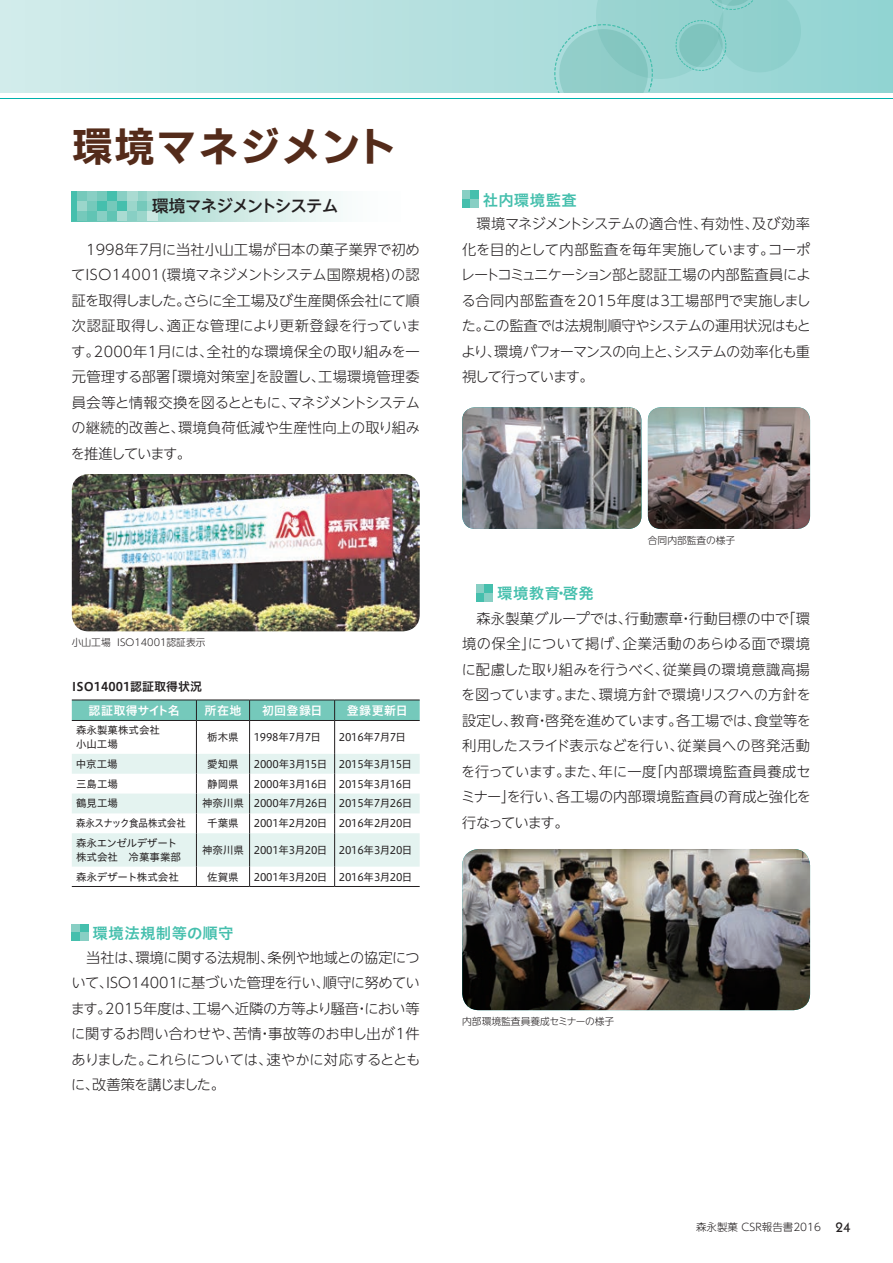
<style>
.page{position:relative;width:893px;height:1263px;background:#fff}
.page>*{position:absolute;margin:0;border:0;box-sizing:border-box;transform-origin:0 0}
.t1{font:41.25px "Ro NOW Std GE";letter-spacing:.01em;color:#542b1a}
.t2{font:500 16.35px "UD Shin Go NT Pro";letter-spacing:-.045em;color:#231f20}
.t3{font:15.45px "Hiragino UD Sans Std N W6";letter-spacing:.02em;color:#45bfad}
.t4{font:300 14.25px/25.5px "UD Shin Go NT Pro";letter-spacing:-.03em;color:#231f20;text-align:justify}
.t5{font:12px "Hiragino UD Sans Std W6";color:#231f20}
.t6{font:12px "Hiragino UD Sans Std W6";letter-spacing:.035em;color:#fff}
.t7{font:12px "Hiragino UD Sans Std W6";letter-spacing:-.025em;color:#fff}
.t8{font:10.5px/13.5px "Hiragino UD Sans Std W4";letter-spacing:-.015em;color:#231f20}
.t9{font:300 10.5px "UD Shin Go Pro";color:#231f20}
.t10{font:10.5px "Hiragino UD Sans Std W4";letter-spacing:-.015em;color:#231f20;scale:.9 1}
.t11{font:300 9.75px "UD Shin Go NT Pro";color:#231f20}
.s1{font-family:"ITC Kabel Std";font-weight:500;font-size:13.8px}
</style>
<div class="page">
<div style="left:462px;top:191px;width:9px;height:8px;background:#88cfc4"></div>
<div style="left:462px;top:199px;width:9px;height:8px;background:#45bfad"></div>
<div style="left:471px;top:191px;width:8px;height:8px;background:#45bfad"></div>
<div style="left:471px;top:199px;width:8px;height:8px;background:#88cfc4"></div>
<div style="left:72px;top:924px;width:8px;height:8px;background:#88cfc4"></div>
<div style="left:72px;top:932px;width:8px;height:9px;background:#45bfad"></div>
<div style="left:80px;top:924px;width:8px;height:8px;background:#45bfad"></div>
<div style="left:80px;top:932px;width:8px;height:9px;background:#88cfc4"></div>
<div style="left:476px;top:585px;width:9px;height:8px;background:#88cfc4"></div>
<div style="left:476px;top:593px;width:9px;height:8px;background:#45bfad"></div>
<div style="left:485px;top:585px;width:8px;height:8px;background:#45bfad"></div>
<div style="left:485px;top:593px;width:8px;height:8px;background:#88cfc4"></div>
<hr style="left:196px;top:721px;width:1px;height:33px;background:#231f20">
<hr style="left:249px;top:721px;width:1px;height:33px;background:#231f20">
<hr style="left:334px;top:721px;width:1px;height:33px;background:#231f20">
<svg style="left:72px;top:754px;width:348px;height:132px"></svg>
<hr style="left:72px;top:886px;width:124px;height:1px;background:#231f20">
<hr style="left:196px;top:886px;width:54px;height:1px;background:#231f20">
<hr style="left:250px;top:886px;width:85px;height:1px;background:#231f20">
<hr style="left:335px;top:886px;width:85px;height:1px;background:#231f20">
<hr style="left:72px;top:720px;width:124px;height:1px;background:#231f20">
<hr style="left:196px;top:720px;width:54px;height:1px;background:#231f20">
<hr style="left:250px;top:720px;width:85px;height:1px;background:#231f20">
<hr style="left:335px;top:720px;width:85px;height:1px;background:#231f20">
<div style="left:72px;top:700px;width:348px;height:20px;background:#75c9bb"></div>
<img style="left:462px;top:849px;width:348px;height:161px">
<img style="left:462px;top:407px;width:179px;height:122px">
<img style="left:648px;top:407px;width:162px;height:122px">
<img style="left:72px;top:474px;width:348px;height:157px">
<svg style="left:138px;top:191px;width:205px;height:30px"></svg>
<div style="left:77px;top:191px;width:10px;height:10px;background:#75c9bb"></div>
<div style="left:77px;top:201px;width:10px;height:10px;background:#9bd6cb"></div>
<div style="left:77px;top:211px;width:10px;height:10px;background:#75c9bb"></div>
<div style="left:87px;top:191px;width:10px;height:10px;background:#88cfc4"></div>
<div style="left:87px;top:201px;width:10px;height:10px;background:#75c9bb"></div>
<div style="left:87px;top:211px;width:10px;height:10px;background:#61c4b4"></div>
<div style="left:97px;top:191px;width:10px;height:10px;background:#75c9bb"></div>
<div style="left:97px;top:201px;width:10px;height:10px;background:#45bfad"></div>
<div style="left:97px;top:211px;width:10px;height:10px;background:#88cfc4"></div>
<div style="left:107px;top:191px;width:10px;height:10px;background:#45bfad"></div>
<div style="left:107px;top:201px;width:10px;height:10px;background:#75c9bb"></div>
<div style="left:107px;top:211px;width:10px;height:10px;background:#61c4b4"></div>
<div style="left:117px;top:191px;width:11px;height:10px;background:#88cfc4"></div>
<div style="left:117px;top:201px;width:11px;height:10px;background:#45bfad"></div>
<div style="left:117px;top:211px;width:11px;height:10px;background:#aadbd2"></div>
<div style="left:128px;top:201px;width:10px;height:10px;background:#9bd6cb"></div>
<div style="left:128px;top:211px;width:10px;height:10px;background:#88cfc4"></div>
<div style="left:138px;top:201px;width:10px;height:10px;background:#75c9bb"></div>
<div style="left:138px;top:211px;width:10px;height:10px;background:#9bd6cb"></div>
<div style="left:148px;top:201px;width:10px;height:10px;background:#9bd6cb"></div>
<div style="left:148px;top:211px;width:10px;height:10px;background:#cbe8e2"></div>
<div style="left:128px;top:191px;width:10px;height:10px;background:#aadbd2"></div>
<div style="left:148px;top:191px;width:10px;height:10px;background:#aadbd2"></div>
<div style="left:158px;top:201px;width:10px;height:10px;background:#aadbd2"></div>
<div style="left:72px;top:191px;width:5px;height:30px;background:#45bfad"></div>
<svg style="left:0;top:0;width:893px;height:92px"></svg>
<svg style="left:550px;top:0;width:251px;height:92px"></svg>
<hr style="left:0;top:98px;width:893px;height:1px;background:#00b2ad">
<h1 class="t1" style="left:72px;top:119px;width:327px">環境マネジメント</h1>
<p class="t2" style="left:152px;top:193px;width:188px">環境マネジメントシステム</p>
<p class="t4" style="left:71px;top:236px;width:351px;text-indent:15px">1998年7月に当社小山工場が日本の菓子業界で初めてISO14001(環境マネジメントシステム国際規格)の認証を取得しました。さらに全工場及び生産関係会社にて順次認証取得し、適正な管理により更新登録を行っています。2000年1月には、全社的な環境保全の取り組みを一元管理する部署「環境対策室」を設置し、工場環境管理委員会等と情報交換を図るとともに、マネジメントシステムの継続的改善と、環境負荷低減や生産性向上の取り組みを推進しています。</p>
<p class="t11" style="left:72px;top:634px;width:135px">小山工場 ISO14001認証表示</p>
<p class="t5" style="left:72px;top:677px;width:132px">ISO14001認証取得状況</p>
<p class="t7" style="left:89px;top:701px;width:93px">認証取得サイト名</p>
<p class="t6" style="left:205px;top:701px;width:38px">所在地</p>
<p class="t6" style="left:262px;top:701px;width:62px">初回登録日</p>
<p class="t6" style="left:347px;top:701px;width:62px">登録更新日</p>
<p class="t8" style="left:76px;top:723px;width:85px">森永製菓株式会社小山工場</p>
<p class="t8" style="left:207px;top:730px;width:33px">栃木県</p>
<p class="t8" style="left:254px;top:730px;width:69px">1998年7月7日</p>
<p class="t8" style="left:339px;top:730px;width:69px">2016年7月7日</p>
<p class="t8" style="left:76px;top:756px;width:43px">中京工場</p>
<p class="t8" style="left:207px;top:756px;width:33px">愛知県</p>
<p class="t8" style="left:254px;top:756px;width:160px">2000年3月15日 2015年3月15日</p>
<p class="t8" style="left:76px;top:776px;width:43px">三島工場</p>
<p class="t8" style="left:207px;top:776px;width:33px">静岡県</p>
<p class="t8" style="left:254px;top:776px;width:160px">2000年3月16日 2015年3月16日</p>
<p class="t8" style="left:76px;top:796px;width:43px">鶴見工場</p>
<p class="t8" style="left:202px;top:796px;width:212px">神奈川県 2000年7月26日 2015年7月26日</p>
<p class="t10" style="left:76px;top:815px;width:123px">森永スナック食品株式会社</p>
<p class="t8" style="left:207px;top:816px;width:33px">千葉県</p>
<p class="t8" style="left:254px;top:816px;width:160px">2001年2月20日 2016年2月20日</p>
<p class="t8" style="left:76px;top:836px;width:106px">森永エンゼルデザート株式会社　冷菓事業部</p>
<p class="t8" style="left:202px;top:843px;width:212px">神奈川県 2001年3月20日 2016年3月20日</p>
<p class="t8" style="left:76px;top:869px;width:104px">森永デザート株式会社</p>
<p class="t8" style="left:207px;top:869px;width:33px">佐賀県</p>
<p class="t8" style="left:254px;top:869px;width:160px">2001年3月20日 2016年3月20日</p>
<p class="t3" style="left:93px;top:921px;width:142px">環境法規制等の順守</p>
<p class="t4" style="left:71px;top:944px;width:351px;text-indent:15px">当社は、環境に関する法規制、条例や地域との協定について、ISO14001に基づいた管理を行い、順守に努めています。2015年度は、工場へ近隣の方等より騒音・におい等に関するお問い合わせや、苦情・事故等のお申し出が1件ありました。これらについては、速やかに対応するとともに、改善策を講じました。</p>
<p class="t3" style="left:483px;top:188px;width:95px">社内環境監査</p>
<p class="t4" style="left:461px;top:211px;width:352px;text-indent:16px">環境マネジメントシステムの適合性、有効性、及び効率化を目的として内部監査を毎年実施しています。コーポレートコミュニケーション部と認証工場の内部監査員による合同内部監査を2015年度は3工場部門で実施しました。この監査では法規制順守やシステムの運用状況はもとより、環境パフォーマンスの向上と、システムの効率化も重視して行っています。</p>
<p class="t11" style="left:648px;top:532px;width:89px">合同内部監査の様子</p>
<p class="t3" style="left:497px;top:581px;width:98px">環境教育・啓発</p>
<p class="t4" style="left:461px;top:605px;width:351px;text-indent:15px">森永製菓グループでは、行動憲章・行動目標の中で「環境の保全」について掲げ、企業活動のあらゆる面で環境に配慮した取り組みを行うべく、従業員の環境意識高揚を図っています。また、環境方針で環境リスクへの方針を設定し、教育・啓発を進めています。各工場では、食堂等を利用したスライド表示などを行い、従業員への啓発活動を行っています。また、年に一度「内部環境監査員養成セミナー」を行い、各工場の内部環境監査員の育成と強化を行なっています。</p>
<p class="t11" style="left:462px;top:1013px;width:154px">内部環境監査員養成セミナーの様子</p>
<p class="t9" style="left:696px;top:1219px;width:156px">森永製菓 CSR報告書2016 <span class="s1">24</span></p>
</div>
